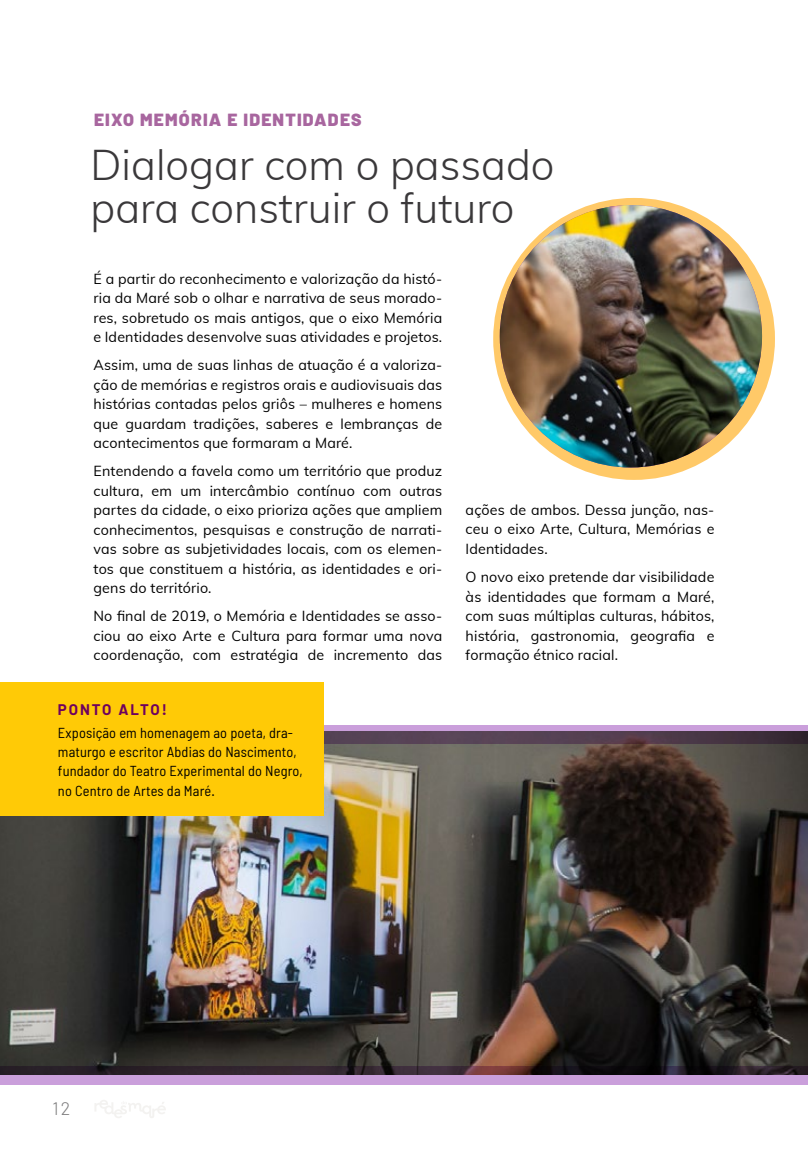
<style>
.page{position:relative;width:808px;height:1149px;background:#fff}
.page>*{position:absolute;margin:0;border:0;box-sizing:border-box;transform-origin:0 0}
.t1{font:300 42px/43.5px "Muli";color:#3a383a}
.t2{font:300 18px "Barlow";color:#7d7c7d}
.t3{font:900 17.55px "Barlow";letter-spacing:.07em;color:#a8669f}
.t4{font:700 15px "Barlow";letter-spacing:.13em;color:#6e005e}
.t5{font:semi-condensed 14.4px/19px "Barlow";letter-spacing:.01em;color:#000}
.t6{font:14.25px/19.5px "Muli";letter-spacing:.01em;color:#000;text-align:justify}
</style>
<div class="page">
<svg style="left:95px;top:1100px;width:71px;height:17px"></svg>
<div style="left:493px;top:198px;width:282px;height:282px;background:#ffc968;border-radius:50%"></div>
<img style="left:0;top:743px;width:808px;height:322px">
<svg style="left:323px;top:724px;width:485px;height:19px"></svg>
<svg style="left:0;top:1065px;width:808px;height:19px"></svg>
<img style="left:500px;top:205px;width:262px;height:262px;border-radius:131px">
<div style="left:41px;top:681px;width:282px;height:133px;background:#ffca06"></div>
<div style="left:0;top:681px;width:46px;height:133px;background:#ffca06"></div>
<p class="t3" style="left:94px;top:109px;width:269px">EIXO MEMÓRIA E IDENTIDADES</p>
<h1 class="t1" style="left:91px;top:141px;width:465px">Dialogar com o passado para construir o futuro</h1>
<p class="t6" style="left:94px;top:268px;width:350px">É a partir do reconhecimento e valorização da histó&shy;ria da Maré sob o olhar e narrativa de seus morado&shy;res, sobretudo os mais antigos, que o eixo Memória e Identidades desenvolve suas atividades e projetos.</p>
<p class="t6" style="left:94px;top:354px;width:350px">Assim, uma de suas linhas de atuação é a valoriza&shy;ção de memórias e registros orais e audiovisuais das histórias contadas pelos griôs – mulheres e homens que guardam tradições, saberes e lembranças de acontecimentos que formaram a Maré.</p>
<p class="t6" style="left:94px;top:460px;width:350px">Entendendo a favela como um território que produz cultura, em um intercâmbio contínuo com outras partes da cidade, o eixo prioriza ações que ampliem conhecimentos, pesquisas e construção de narrati&shy;vas sobre as subjetividades locais, com os elemen&shy;tos que constituem a história, as identidades e ori&shy;gens do território.</p>
<p class="t6" style="left:94px;top:605px;width:350px">No final de 2019, o Memória e Identidades se asso&shy;ciou ao eixo Arte e Cultura para formar uma nova coordenação, com estratégia de incremento das</p>
<p class="t6" style="left:466px;top:499px;width:250px">ações de ambos. Dessa junção, nas&shy;ceu o eixo Arte, Cultura, Memórias e Identidades.</p>
<p class="t6" style="left:466px;top:566px;width:250px">O novo eixo pretende dar visibilidade às identidades que formam a Maré, com suas múltiplas culturas, hábitos, história, gastronomia, geografia e formação étnico racial.</p>
<p class="t4" style="left:58px;top:700px;width:110px">PONTO ALTO!</p>
<p class="t5" style="left:58px;top:723px;width:246px">Exposição em homenagem ao poeta, dra&shy;maturgo e escritor Abdias do Nascimento, fundador do Teatro Experimental do Negro, no Centro de Artes da Maré.</p>
<p class="t2" style="left:52px;top:1096px;width:19px">12</p>
</div>
